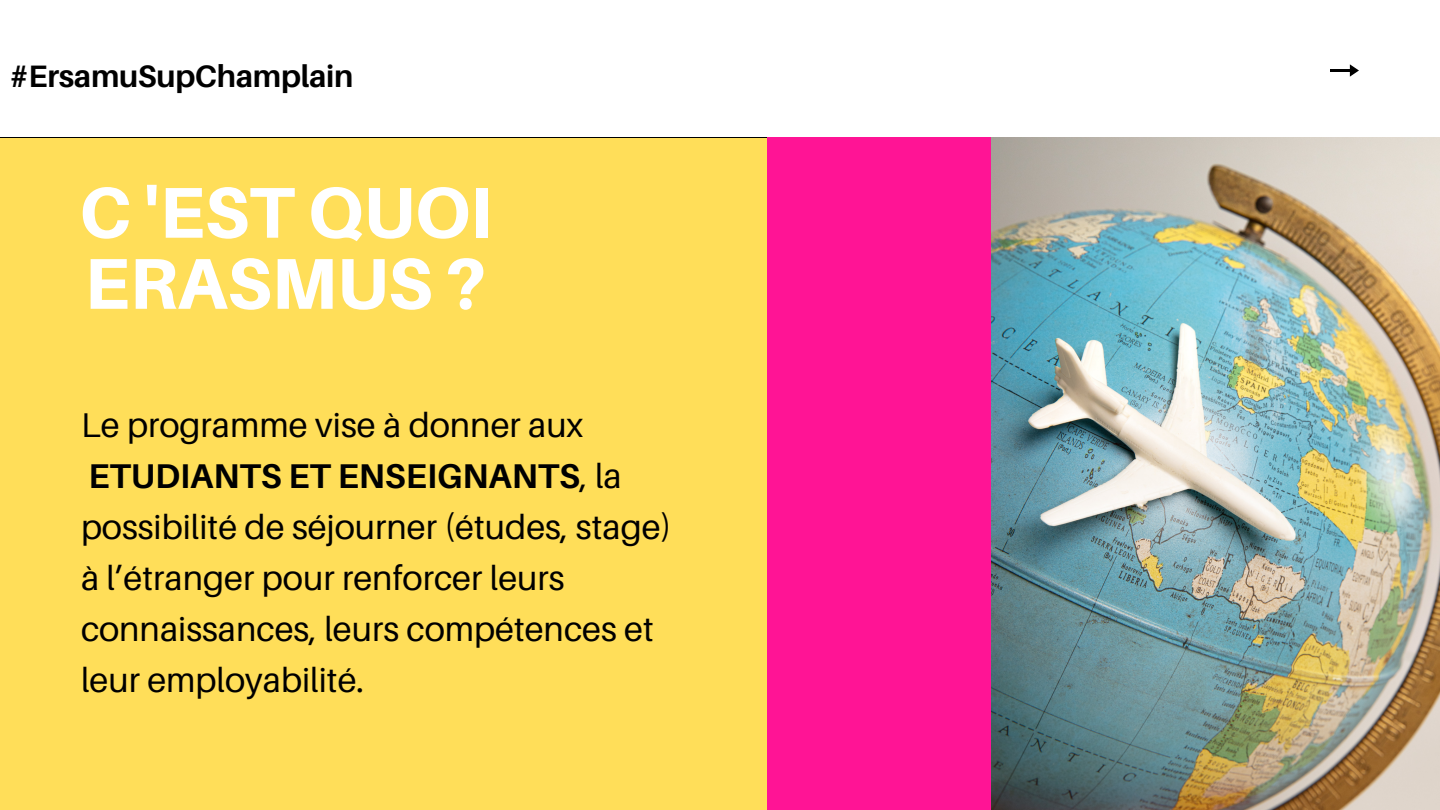
<style>
.page{position:relative;width:1440px;height:810px;background:#fff}
.page>*{position:absolute;margin:0;border:0;box-sizing:border-box;transform-origin:0 0}
.t1{font:800 72px "Aileron";color:#fff}
.t2{font:34.4px/51px "Aileron";color:#000}
.t3{font:700 31px "Aileron";letter-spacing:-.01em;color:#000}
.s1{color:#fff}
.s2{font-weight:700}
</style>
<div class="page">
<hr style="left:0;top:137px;width:1440px;height:1px;background:#000">
<div style="left:0;top:138px;width:1440px;height:672px;background:#ffde59"></div>
<div style="left:767px;top:137px;width:673px;height:673px;background:#ff1495"></div>
<svg style="left:1331px;top:64px;width:28px;height:13px"></svg>
<img style="left:992px;top:138px;width:448px;height:672px">
<p class="t3" style="left:10px;top:57px;width:376px">#ErsamuSupChamplain<span class="s1">gr</span></p>
<p class="t1" style="left:79px;top:168px;width:415px">C 'EST QUOI</p>
<p class="t1" style="left:85px;top:239px;width:404px">ERASMUS ?</p>
<p class="t2" style="left:81px;top:399px;width:592px">Le programme vise à donner aux<br><span class="s2">ETUDIANTS ET ENSEIGNANTS</span>, la possibilité de séjourner (études, stage) à l’étranger pour renforcer leurs connaissances, leurs compétences et leur employabilité.</p>
</div>
